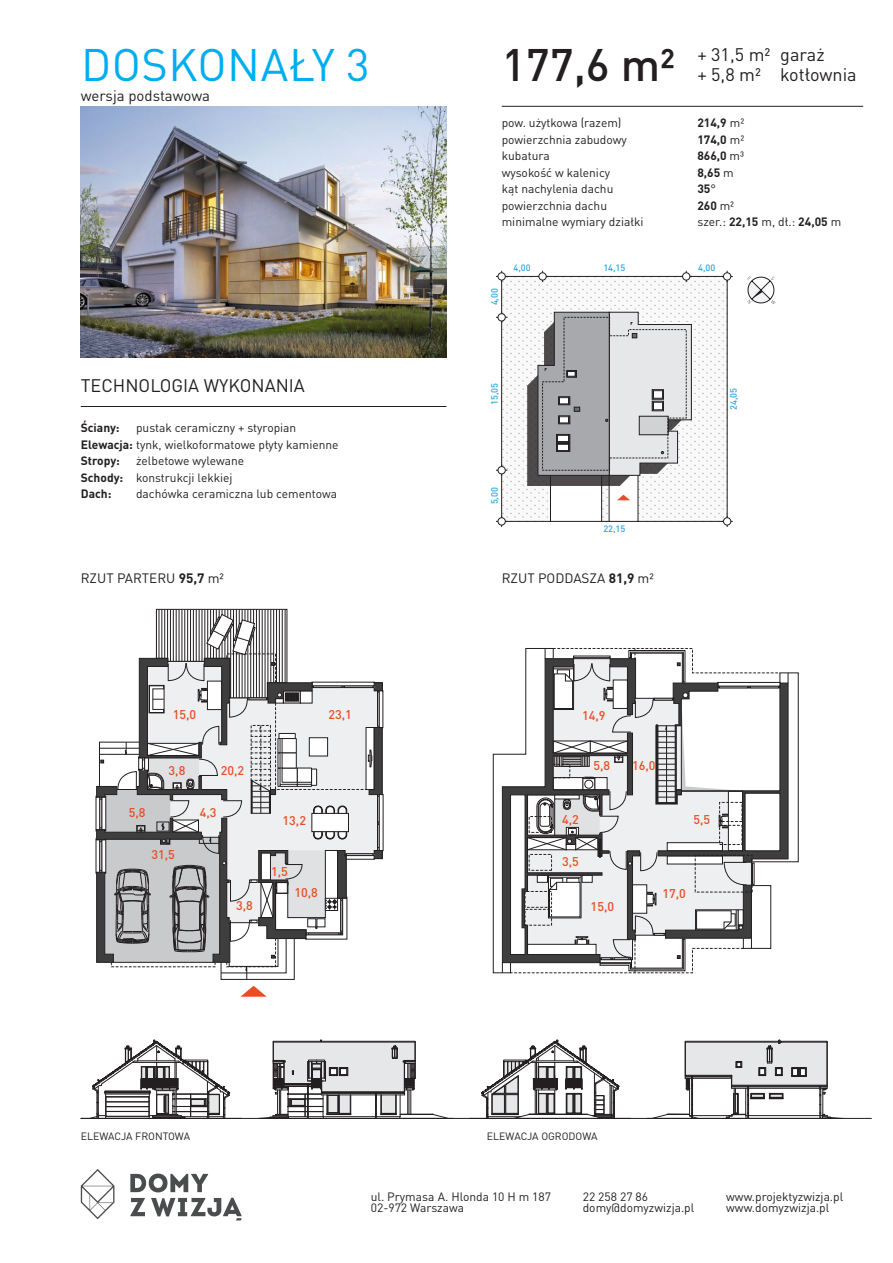
<style>
.page{position:relative;width:893px;height:1263px;background:#fff}
.page>*{position:absolute;margin:0;border:0;box-sizing:border-box;transform-origin:0 0}
.t1{font:45px "DIN Pro";letter-spacing:.01em;color:#00aeef}
.t2{font:500 45px "DIN Pro";color:#231f20}
.t3{font:18px "DIN Pro";color:#231f20}
.t4{font:15px "DIN Pro";color:#231f20}
.t5{font:13.5px "DIN Pro";color:#231f20}
.t6{font:500 12.6px "DIN Pro";color:#e84d24}
.t7{font:12px "DIN Pro";color:#231f20}
.t8{font:700 12px "DIN Pro";color:#231f20}
.t9{font:10.5px "DIN Pro";letter-spacing:-.005em;color:#231f20}
.t10{font:500 9.15px "DIN Pro";color:#27a8e0}
.s1{font-weight:700}
.s2{font-weight:400}
</style>
<div class="page">
<hr style="left:81px;top:406px;width:365px;height:1px;background:#231f20">
<hr style="left:81px;top:1118px;width:791px;height:1px;background:#231f20">
<hr style="left:502px;top:106px;width:361px;height:1px;background:#231f20">
<svg style="left:747px;top:276px;width:29px;height:28px"></svg>
<svg style="left:506px;top:280px;width:218px;height:239px"></svg>
<div style="left:550px;top:471px;width:52px;height:50px;background:#fff"></div>
<div style="left:550px;top:471px;width:52px;height:50px;border:1px solid #231f20"></div>
<div style="left:609px;top:461px;width:29px;height:60px;background:#fff"></div>
<svg style="left:496px;top:516px;width:11px;height:11px"></svg>
<div style="left:498px;top:518px;width:7px;height:7px;background:#fff;border-radius:50%"></div>
<div style="left:498px;top:518px;width:7px;height:7px;border:1px solid #231f20;border-radius:50%"></div>
<svg style="left:496px;top:271px;width:11px;height:11px"></svg>
<div style="left:498px;top:273px;width:7px;height:7px;background:#fff;border-radius:50%"></div>
<div style="left:498px;top:273px;width:7px;height:7px;border:1px solid #231f20;border-radius:50%"></div>
<svg style="left:496px;top:312px;width:11px;height:11px"></svg>
<div style="left:498px;top:314px;width:7px;height:7px;background:#fff;border-radius:50%"></div>
<div style="left:498px;top:314px;width:7px;height:7px;border:1px solid #231f20;border-radius:50%"></div>
<svg style="left:496px;top:465px;width:11px;height:11px"></svg>
<div style="left:498px;top:467px;width:7px;height:7px;background:#fff;border-radius:50%"></div>
<div style="left:498px;top:466px;width:7px;height:8px;border:1px solid #231f20;border-radius:50%"></div>
<svg style="left:537px;top:271px;width:11px;height:11px"></svg>
<div style="left:539px;top:273px;width:7px;height:7px;background:#fff;border-radius:50%"></div>
<div style="left:539px;top:273px;width:7px;height:7px;border:1px solid #231f20;border-radius:50%"></div>
<svg style="left:681px;top:271px;width:11px;height:11px"></svg>
<div style="left:683px;top:273px;width:7px;height:7px;background:#fff;border-radius:50%"></div>
<div style="left:682px;top:273px;width:8px;height:7px;border:1px solid #231f20;border-radius:50%"></div>
<svg style="left:721px;top:516px;width:12px;height:11px"></svg>
<div style="left:723px;top:518px;width:8px;height:7px;background:#fff;border-radius:50%"></div>
<div style="left:723px;top:518px;width:8px;height:7px;border:1px solid #231f20;border-radius:50%"></div>
<svg style="left:721px;top:271px;width:12px;height:11px"></svg>
<div style="left:723px;top:273px;width:8px;height:7px;background:#fff;border-radius:50%"></div>
<div style="left:723px;top:273px;width:8px;height:7px;border:1px solid #231f20;border-radius:50%"></div>
<svg style="left:617px;top:495px;width:13px;height:5px"></svg>
<svg style="left:528px;top:312px;width:163px;height:174px;background:#b8b8bb"></svg>
<svg style="left:240px;top:986px;width:27px;height:11px"></svg>
<svg style="left:96px;top:609px;width:287px;height:370px"></svg>
<svg style="left:493px;top:648px;width:305px;height:325px"></svg>
<svg style="left:90px;top:1040px;width:140px;height:78px"></svg>
<svg style="left:260px;top:1040px;width:188px;height:78px"></svg>
<svg style="left:482px;top:1040px;width:138px;height:78px"></svg>
<svg style="left:652px;top:1040px;width:188px;height:78px"></svg>
<img style="left:81px;top:106px;width:365px;height:251px">
<svg style="left:130px;top:1173px;width:112px;height:47px"></svg>
<svg style="left:81px;top:1169px;width:33px;height:50px"></svg>
<p class="t1" style="left:81px;top:29px;width:290px">DOSKONAŁY 3</p>
<p class="t2" style="left:502px;top:28px;width:175px">177,6 m²</p>
<p class="t3" style="left:697px;top:41px;width:129px">+ 31,5 m² garaż</p>
<p class="t3" style="left:697px;top:60px;width:161px">+ 5,8 m² kotłownia</p>
<p class="t4" style="left:81px;top:84px;width:131px">wersja podstawowa</p>
<p class="t3" style="left:81px;top:372px;width:226px">TECHNOLOGIA WYKONANIA</p>
<p class="t8" style="left:81px;top:418px;width:40px">Ściany:</p>
<p class="t7" style="left:136px;top:418px;width:162px">pustak ceramiczny + styropian</p>
<p class="t7" style="left:81px;top:435px;width:259px"><span class="s1">Elewacja:</span> tynk, wielkoformatowe płyty kamienne</p>
<p class="t8" style="left:81px;top:451px;width:41px">Stropy:</p>
<p class="t7" style="left:136px;top:451px;width:110px">żelbetowe wylewane</p>
<p class="t7" style="left:81px;top:468px;width:153px"><span class="s1">Schody:</span> konstrukcji lekkiej</p>
<p class="t8" style="left:81px;top:484px;width:32px">Dach:</p>
<p class="t7" style="left:136px;top:484px;width:202px">dachówka ceramiczna lub cementowa</p>
<p class="t7" style="left:502px;top:114px;width:121px">pow. użytkowa (razem)</p>
<p class="t8" style="left:697px;top:113px;width:48px">214,9 <span class="s2">m²</span></p>
<p class="t7" style="left:502px;top:130px;width:127px">powierzchnia zabudowy</p>
<p class="t8" style="left:697px;top:130px;width:48px">174,0 <span class="s2">m²</span></p>
<p class="t7" style="left:502px;top:147px;width:49px">kubatura</p>
<p class="t8" style="left:697px;top:146px;width:48px">866,0 <span class="s2">m³</span></p>
<p class="t7" style="left:502px;top:163px;width:110px">wysokość w kalenicy</p>
<p class="t8" style="left:697px;top:163px;width:38px">8,65 <span class="s2">m</span></p>
<p class="t7" style="left:502px;top:180px;width:113px">kąt nachylenia dachu</p>
<p class="t8" style="left:697px;top:179px;width:20px">35<span class="s2">°</span></p>
<p class="t7" style="left:502px;top:196px;width:107px">powierzchnia dachu</p>
<p class="t8" style="left:697px;top:196px;width:38px">260 <span class="s2">m²</span></p>
<p class="t7" style="left:502px;top:213px;width:143px">minimalne wymiary działki</p>
<p class="t7" style="left:697px;top:213px;width:145px">szer.: <span class="s1">22,15</span> m, dł.: <span class="s1">24,05</span> m</p>
<p class="t10" style="left:487px;top:305px;width:19px;rotate:-90deg">4,00</p>
<p class="t10" style="left:513px;top:260px;width:19px">4,00</p>
<p class="t10" style="left:603px;top:260px;width:24px">14,15</p>
<p class="t10" style="left:698px;top:260px;width:19px">4,00</p>
<p class="t10" style="left:487px;top:405px;width:24px;rotate:-90deg">15,05</p>
<p class="t10" style="left:726px;top:410px;width:24px;rotate:-90deg">24,05</p>
<p class="t10" style="left:487px;top:504px;width:19px;rotate:-90deg">5,00</p>
<p class="t10" style="left:603px;top:521px;width:24px">22,15</p>
<p class="t5" style="left:81px;top:567px;width:145px">RZUT PARTERU <span class="s1">95,7</span> m²</p>
<p class="t5" style="left:502px;top:567px;width:153px">RZUT PODDASZA <span class="s1">81,9</span> m²</p>
<p class="t6" style="left:173px;top:704px;width:25px">15,0</p>
<p class="t6" style="left:328px;top:704px;width:25px">23,1</p>
<p class="t6" style="left:582px;top:706px;width:25px">14,9</p>
<p class="t6" style="left:169px;top:760px;width:18px">3,8</p>
<p class="t6" style="left:221px;top:760px;width:25px">20,2</p>
<p class="t6" style="left:593px;top:755px;width:18px">5,8</p>
<p class="t6" style="left:632px;top:755px;width:25px">16,0</p>
<p class="t6" style="left:129px;top:802px;width:18px">5,8</p>
<p class="t6" style="left:200px;top:802px;width:18px">4,3</p>
<p class="t6" style="left:151px;top:844px;width:25px">31,5</p>
<p class="t6" style="left:236px;top:895px;width:18px">3,8</p>
<p class="t6" style="left:283px;top:811px;width:25px">13,2</p>
<p class="t6" style="left:271px;top:861px;width:18px">1,5</p>
<p class="t6" style="left:294px;top:882px;width:25px">10,8</p>
<p class="t6" style="left:562px;top:809px;width:18px">4,2</p>
<p class="t6" style="left:562px;top:851px;width:18px">3,5</p>
<p class="t6" style="left:591px;top:896px;width:25px">15,0</p>
<p class="t6" style="left:693px;top:809px;width:18px">5,5</p>
<p class="t6" style="left:662px;top:883px;width:25px">17,0</p>
<p class="t9" style="left:81px;top:1127px;width:111px">ELEWACJA FRONTOWA</p>
<p class="t9" style="left:487px;top:1127px;width:112px">ELEWACJA OGRODOWA</p>
<p class="t7" style="left:371px;top:1187px;width:182px">ul. Prymasa A. Hlonda 10 H m 187</p>
<p class="t7" style="left:371px;top:1198px;width:95px">02-972 Warszawa</p>
<p class="t7" style="left:583px;top:1187px;width:67px">22 258 27 86</p>
<p class="t7" style="left:583px;top:1198px;width:113px">domy@domyzwizja.pl</p>
<p class="t7" style="left:726px;top:1187px;width:118px">www.projektyzwizja.pl</p>
<p class="t7" style="left:726px;top:1198px;width:105px">www.domyzwizja.pl</p>
</div>
